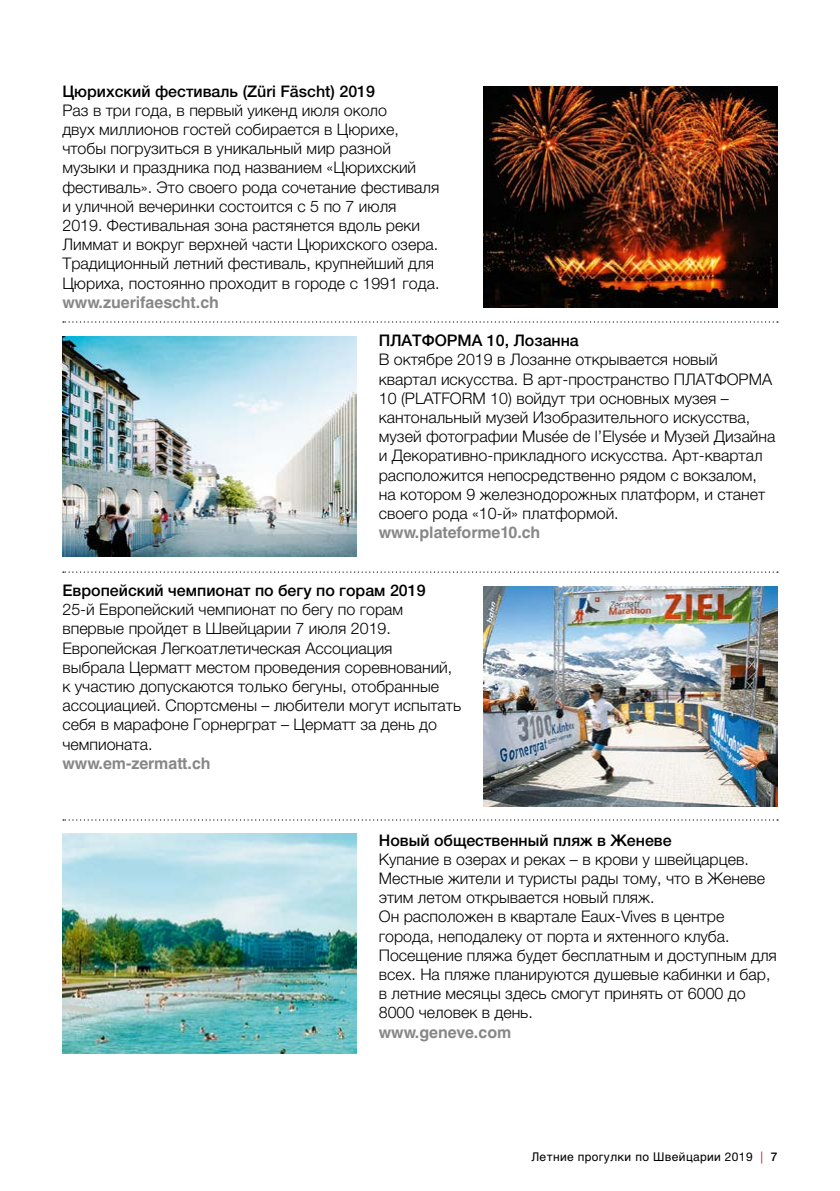
<style>
.page{position:relative;width:840px;height:1191px;background:#fff}
.page>*{position:absolute;margin:0;border:0;box-sizing:border-box;transform-origin:0 0}
.t1{font:300 16px/19.2px "Helvetica Neue LTW1 G";color:#000}
.t2{font:500 16px "Helvetica Neue LTW1 G";color:#000}
.t3{font:700 16px "Helvetica C";color:#868786}
.t4{font:12px "Helvetica C";letter-spacing:.03em;color:#000}
.s1{font-weight:500}
.s2{font-family:"Helvetica Neue LT Std";font-weight:500}
.s3{font-family:"Helvetica Neue LT Std"}
.s4{font-family:"Helvetica Neue LT Std";color:#d50a1c}
</style>
<div class="page">
<img style="left:483px;top:86px;width:294px;height:221px">
<img style="left:62px;top:336px;width:294px;height:221px">
<img style="left:483px;top:586px;width:294px;height:221px">
<img style="left:62px;top:833px;width:294px;height:221px">
<svg style="left:63px;top:321px;width:714px;height:1px"></svg>
<svg style="left:63px;top:571px;width:714px;height:1px"></svg>
<svg style="left:63px;top:819px;width:714px;height:1px"></svg>
<p class="t1" style="left:62px;top:81px;width:378px"><span class="s1">Цюрихский фестиваль (Z</span><span class="s2">ü</span><span class="s1">ri Fäscht) 2019<br></span>Раз в три года, в первый уикенд июля около<br>двух миллионов гостей собирается в Цюрихе, чтобы погрузиться в уникальный мир разной музыки и праздника под названием «Цюрихский фестиваль». Это своего рода сочетание фестиваля и уличной вечеринки состоится с 5 по 7 июля 2019. Фестивальная зона растянется вдоль реки Лиммат и вокруг верхней части Цюрихского озера.<br>Традиционный летний фестиваль, крупнейший для Цюриха, постоянно проходит в городе с 1991 года.</p>
<p class="t3" style="left:62px;top:293px;width:158px">www.zuerifaescht.ch</p>
<p class="t2" style="left:378px;top:331px;width:201px">ПЛАТФОРМА 10, Лозанна</p>
<p class="t1" style="left:378px;top:350px;width:398px">В октябре 2019 в Лозанне открывается новый квартал искусства. В арт-пространство ПЛАТФОРМА 10 (PLATFORM 10) войдут три основных музея – кантональный музей Изобразительного искусства, музей фотографии Musée de l’Elysée и Музей Дизайна и Декоративно-прикладного искусства. Арт-квартал расположится непосредственно рядом с вокзалом, на котором 9 железнодорожных платформ, и станет своего рода «10-й» платформой.</p>
<p class="t3" style="left:378px;top:523px;width:163px">www.plateforme10.ch</p>
<p class="t2" style="left:62px;top:580px;width:364px">Европейский чемпионат по бегу по горам 2019</p>
<p class="t1" style="left:62px;top:600px;width:400px">25-й Европейский чемпионат по бегу по горам впервые пройдет в Швейцарии 7 июля 2019.<br>Европейская Легкоатлетическая Ассоциация<br>выбрала Церматт местом проведения соревнований, к участию допускаются только бегуны, отобранные ассоциацией. Спортсмены – любители могут испытать себя в марафоне Горнерграт – Церматт за день до чемпионата.</p>
<p class="t3" style="left:62px;top:754px;width:149px">www.em-zermatt.ch</p>
<p class="t2" style="left:378px;top:830px;width:294px">Новый общественный пляж в Женеве</p>
<p class="t1" style="left:378px;top:849px;width:399px">Купание в озерах и реках – в крови у швейцарцев.<br>Местные жители и туристы рады тому, что в Женеве этим летом открывается новый пляж.<br>Он расположен в квартале Eaux-Vives в центре города, неподалеку от порта и яхтенного клуба.<br>Посещение пляжа будет бесплатным и доступным для всех. На пляже планируются душевые кабинки и бар, в летние месяцы здесь смогут принять от 6000 до 8000 человек в день.</p>
<p class="t3" style="left:378px;top:1022px;width:134px">www.geneve.com</p>
<p class="t4" style="left:531px;top:1149px;width:247px">Летние прогулки по Швейцарии <span class="s3">2019</span> <span class="s4">|</span> <span class="s2">7</span></p>
</div>
